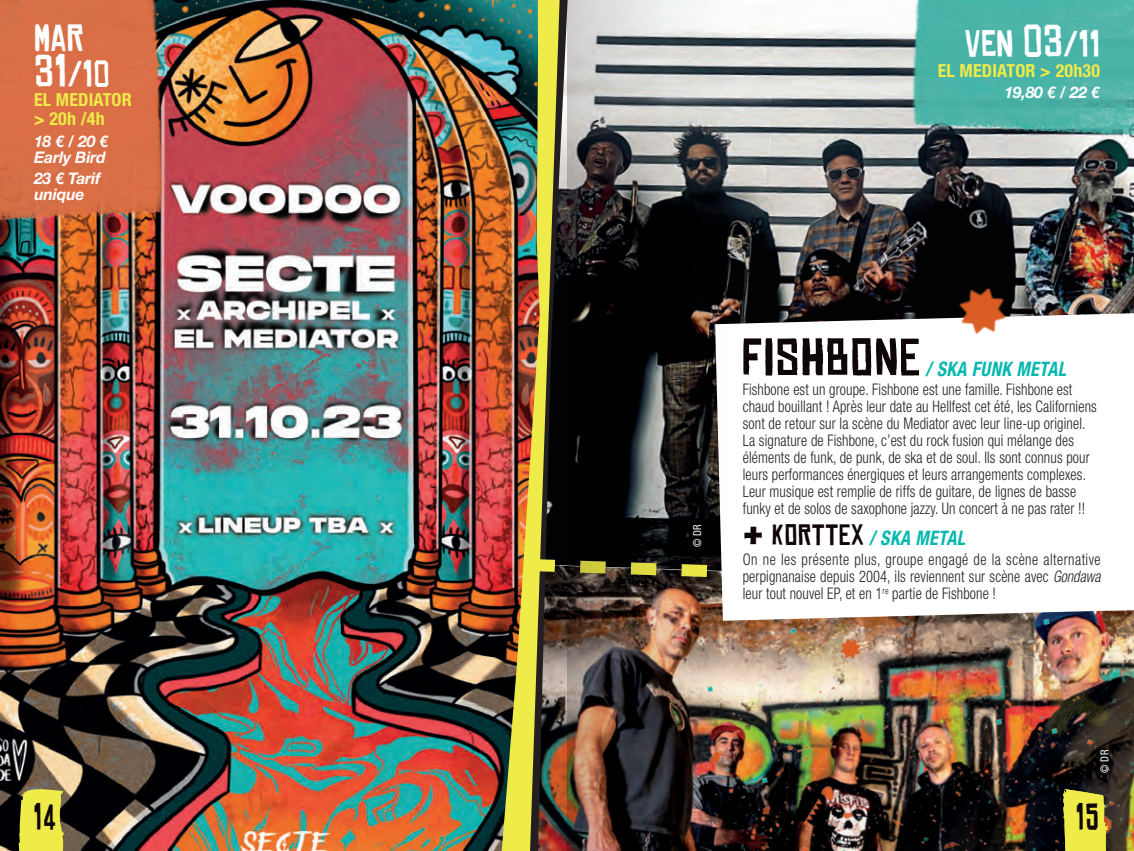
<style>
.page{position:relative;width:1134px;height:851px;background:#fff}
.page>*{position:absolute;margin:0;border:0;box-sizing:border-box;transform-origin:0 0}
.t1{font:50px "Chinese Rocks Rg";letter-spacing:.025em;color:#0e0607}
.t2{font:36px/36px "Chinese Rocks Rg";letter-spacing:.01em;color:#fff}
.t3{font:36px "Chinese Rocks Rg";color:#0e0607;scale:.8 1}
.t4{font:italic 700 condensed 20px "Helvetica Neue";letter-spacing:.025em;color:#04b8ae;scale:.9 1}
.t5{font:700 condensed 18px/19.2px "Helvetica Neue";letter-spacing:.01em;color:#efeb48}
.t6{font:300 condensed 16px/17px "Helvetica Neue";letter-spacing:.01em;color:#231f20;scale:.9 1}
.t7{font:italic 700 16px/16px "Helvetica Neue";letter-spacing:-.01em;color:#fff}
.t8{font:condensed 11px "Helvetica Neue";color:#fff;scale:.95 1}
.s1{font-size:44px}
.s2{font-family:"Chinese Rocks Rg";font-weight:400;font-style:normal;font-stretch:normal;font-size:48px;color:#0e0607}
.s3{font-family:"Chinese Rocks Rg";font-weight:400;font-style:normal;font-stretch:normal;font-size:28px;color:#0e0607}
.s4{font-style:italic}
</style>
<div class="page">
<img style="left:0;top:0;width:497px;height:850px">
<img style="left:726px;top:26px;width:408px;height:287px">
<img style="left:726px;top:620px;width:408px;height:230px">
<img style="left:905px;top:0;width:229px;height:141px">
<svg style="left:561px;top:0;width:6px;height:850px"></svg>
<img style="left:497px;top:0;width:64px;height:850px">
<svg style="left:517px;top:552px;width:50px;height:33px"></svg>
<svg style="left:726px;top:313px;width:408px;height:307px"></svg>
<div style="left:743px;top:332px;width:357px;height:267px;background:#fff"></div>
<img style="left:836px;top:635px;width:29px;height:28px">
<div style="left:1096px;top:745px;width:20px;height:34px;background:#231f20;opacity:.75"></div>
<img style="left:956px;top:284px;width:55px;height:51px">
<img style="left:0;top:0;width:166px;height:52px">
<img style="left:0;top:52px;width:170px;height:173px">
<svg style="left:1062px;top:789px;width:47px;height:61px"></svg>
<svg style="left:18px;top:785px;width:47px;height:65px"></svg>
<img style="left:567px;top:0;width:159px;height:850px">
<h2 class="t2" style="left:34px;top:20px;width:77px">MAR<br><span class="s1">31</span>/10</h2>
<p class="t5" style="left:34px;top:89px;width:99px">EL MEDIATOR &gt; 20h /4h</p>
<p class="t7" style="left:34px;top:132px;width:76px">18 € / 20 €<br>Early Bird</p>
<p class="t7" style="left:34px;top:170px;width:68px">23 € Tarif unique</p>
<h2 class="t2" style="left:964px;top:27px;width:137px">VEN <span class="s1">03</span>/11</h2>
<p class="t5" style="left:938px;top:60px;width:164px">EL MEDIATOR &gt; 20h30</p>
<p class="t7" style="left:1004px;top:84px;width:97px">19,80 € / 22 €</p>
<p class="t8" style="left:691px;top:547px;width:26px;rotate:-90deg">© DR</p>
<h1 class="t1" style="left:743px;top:330px;width:178px">FISHBONE</h1>
<p class="t4" style="left:925px;top:356px;width:158px">/ SKA FUNK METAL</p>
<p class="t6" style="left:743px;top:381px;width:395px">Fishbone est un groupe. Fishbone est une famille. Fishbone est chaud bouillant ! Après leur date au Hellfest cet été, les Californiens sont de retour sur la scène du Mediator avec leur line-up originel.<br>La signature de Fishbone, c’est du rock fusion qui mélange des éléments de funk, de punk, de ska et de soul. Ils sont connus pour leurs performances énergiques et leurs arrangements complexes.<br>Leur musique est remplie de riffs de guitare, de lignes de basse funky et de solos de saxophone jazzy. Un concert à ne pas rater !!</p>
<p class="t4" style="left:743px;top:526px;width:249px"><span class="s2">+</span> <span class="s3">KORTTEX</span> / SKA METAL</p>
<p class="t6" style="left:743px;top:550px;width:399px;text-align:justify">On ne les présente plus, groupe engagé de la scène alternative perpignanaise depuis 2004, ils reviennent sur scène avec <span class="s4">Gondawa </span>leur tout nouvel EP, et en 1<sup>re</sup> partie de Fishbone !</p>
<p class="t8" style="left:1098px;top:772px;width:26px;rotate:-90deg">© DR</p>
<h2 class="t3" style="left:34px;top:797px;width:29px">14</h2>
<h2 class="t3" style="left:1076px;top:797px;width:30px">15</h2>
</div>
